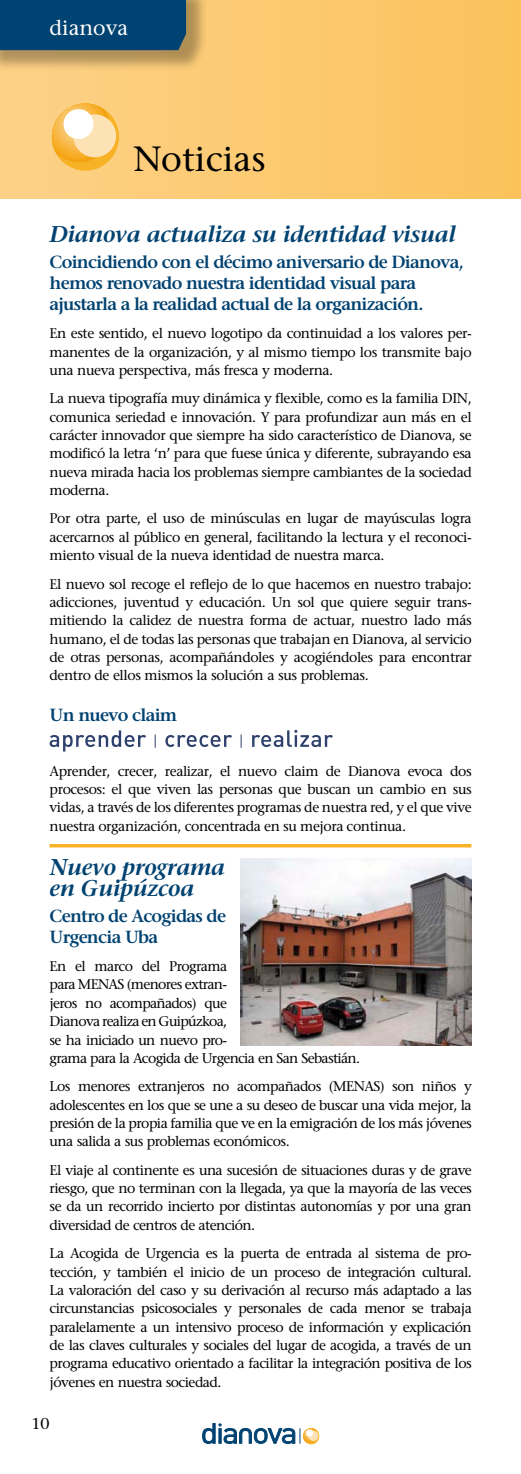
<style>
.page{position:relative;width:521px;height:1474px;background:#fff}
.page>*{position:absolute;margin:0;border:0;box-sizing:border-box;transform-origin:0 0}
.t1{font:500 35px "Stone Serif Std";color:#000}
.t2{font:italic 600 22.75px/21px "Stone Serif Std";letter-spacing:-.015em;color:#004271}
.t3{font:500 21px "Stone Serif Std";color:#fff}
.t4{font:600 17.5px/21px "Stone Serif Std";letter-spacing:-.045em;color:#004271}
.t5{font:500 15.75px "Stone Serif Std";color:#000}
.t6{font:500 14px/18.4px "Stone Serif Std";letter-spacing:-.04em;color:#000;text-align:justify}
</style>
<div class="page">
<div style="left:308px;top:1430px;width:11px;height:10px;background:#fde2b5;border-radius:50%"></div>
<svg style="left:202px;top:1423px;width:114px;height:21px"></svg>
<div style="left:0;top:0;width:521px;height:199px;background:linear-gradient(to right,#fdd288,#fbc25b)"></div>
<div style="left:0;top:0;width:208px;height:72px;background:#000;opacity:.3"></div>
<div style="left:0;top:0;width:186px;height:50px;background:#004271"></div>
<hr style="left:50px;top:844px;width:421px;height:3px;background:#f9b223">
<svg style="left:52px;top:104px;width:67px;height:66px;background:#f8bc4e"></svg>
<div style="left:73px;top:114px;width:43px;height:43px;background:#fde2b5;border-radius:50%"></div>
<div style="left:64px;top:109px;width:29px;height:30px;background:#fff;border-radius:50%"></div>
<svg style="left:50px;top:730px;width:96px;height:21px"></svg>
<svg style="left:165px;top:735px;width:67px;height:12px"></svg>
<svg style="left:252px;top:729px;width:81px;height:18px"></svg>
<svg style="left:155px;top:734px;width:1px;height:13px"></svg>
<svg style="left:241px;top:734px;width:1px;height:13px"></svg>
<img style="left:241px;top:858px;width:230px;height:187px">
<h3 class="t3" style="left:50px;top:16px;width:80px">dianova</h3>
<h1 class="t1" style="left:133px;top:138px;width:134px">Noticias</h1>
<h2 class="t2" style="left:50px;top:224px;width:408px">Dianova actualiza su identidad visual</h2>
<p class="t4" style="left:50px;top:251px;width:416px">Coincidiendo con el décimo aniversario de Dianova, hemos renovado nuestra identidad visual para ajustarla a la realidad actual de la organización.</p>
<p class="t6" style="left:50px;top:324px;width:424px">En este sentido, el nuevo logotipo da continuidad a los valores per&shy;manentes de la organización, y al mismo tiempo los transmite bajo una nueva perspectiva, más fresca y moderna.</p>
<p class="t6" style="left:50px;top:389px;width:424px">La nueva tipografía muy dinámica y flexible, como es la familia DIN, comunica seriedad e innovación. Y para profundizar aun más en el carácter innovador que siempre ha sido característico de Dianova, se modificó la letra ‘n’ para que fuese única y diferente, subrayando esa nueva mirada hacia los problemas siempre cambiantes de la sociedad moderna.</p>
<p class="t6" style="left:50px;top:509px;width:424px">Por otra parte, el uso de minúsculas en lugar de mayúsculas logra acercarnos al público en general, facilitando la lectura y el reconoci&shy;miento visual de la nueva identidad de nuestra marca.</p>
<p class="t6" style="left:50px;top:574px;width:424px">El nuevo sol recoge el reflejo de lo que hacemos en nuestro trabajo: adicciones, juventud y educación. Un sol que quiere seguir trans&shy;mitiendo la calidez de nuestra forma de actuar, nuestro lado más humano, el de todas las personas que trabajan en Dianova, al servicio de otras personas, acompañándoles y acogiéndoles para encontrar dentro de ellos mismos la solución a sus problemas.</p>
<p class="t4" style="left:50px;top:704px;width:129px">Un nuevo claim</p>
<p class="t6" style="left:50px;top:761px;width:424px">Aprender, crecer, realizar, el nuevo claim de Dianova evoca dos procesos: el que viven las personas que buscan un cambio en sus vidas, a través de los diferentes programas de nuestra red, y el que vive nuestra organización, concentrada en su mejora continua.</p>
<h2 class="t2" style="left:50px;top:856px;width:177px">Nuevo programa en Guipúzcoa</h2>
<p class="t4" style="left:50px;top:905px;width:178px">Centro de Acogidas de<br>Urgencia Uba</p>
<p class="t6" style="left:50px;top:957px;width:312px;text-align:left">En el marco del Programa<br>para MENAS (menores extran-<br>jeros no acompañados) que<br>Dianova realiza en Guipúzkoa,<br>se ha iniciado un nuevo pro-<br>grama para la Acogida de Urgencia en San Sebastián.</p>
<p class="t6" style="left:50px;top:1077px;width:424px">Los menores extranjeros no acompañados (MENAS) son niños y adolescentes en los que se une a su deseo de buscar una vida mejor, la presión de la propia familia que ve en la emigración de los más jóvenes una salida a sus problemas económicos.</p>
<p class="t6" style="left:50px;top:1160px;width:424px">El viaje al continente es una sucesión de situaciones duras y de grave riesgo, que no terminan con la llegada, ya que la mayoría de las veces se da un recorrido incierto por distintas autonomías y por una gran diversidad de centros de atención.</p>
<p class="t6" style="left:50px;top:1244px;width:424px">La Acogida de Urgencia es la puerta de entrada al sistema de pro&shy;tección, y también el inicio de un proceso de integración cultural.<br>La valoración del caso y su derivación al recurso más adaptado a las circunstancias psicosociales y personales de cada menor se trabaja paralelamente a un intensivo proceso de información y explicación de las claves culturales y sociales del lugar de acogida, a través de un programa educativo orientado a facilitar la integración positiva de los jóvenes en nuestra sociedad.</p>
<p class="t5" style="left:32px;top:1413px;width:20px">10</p>
</div>
